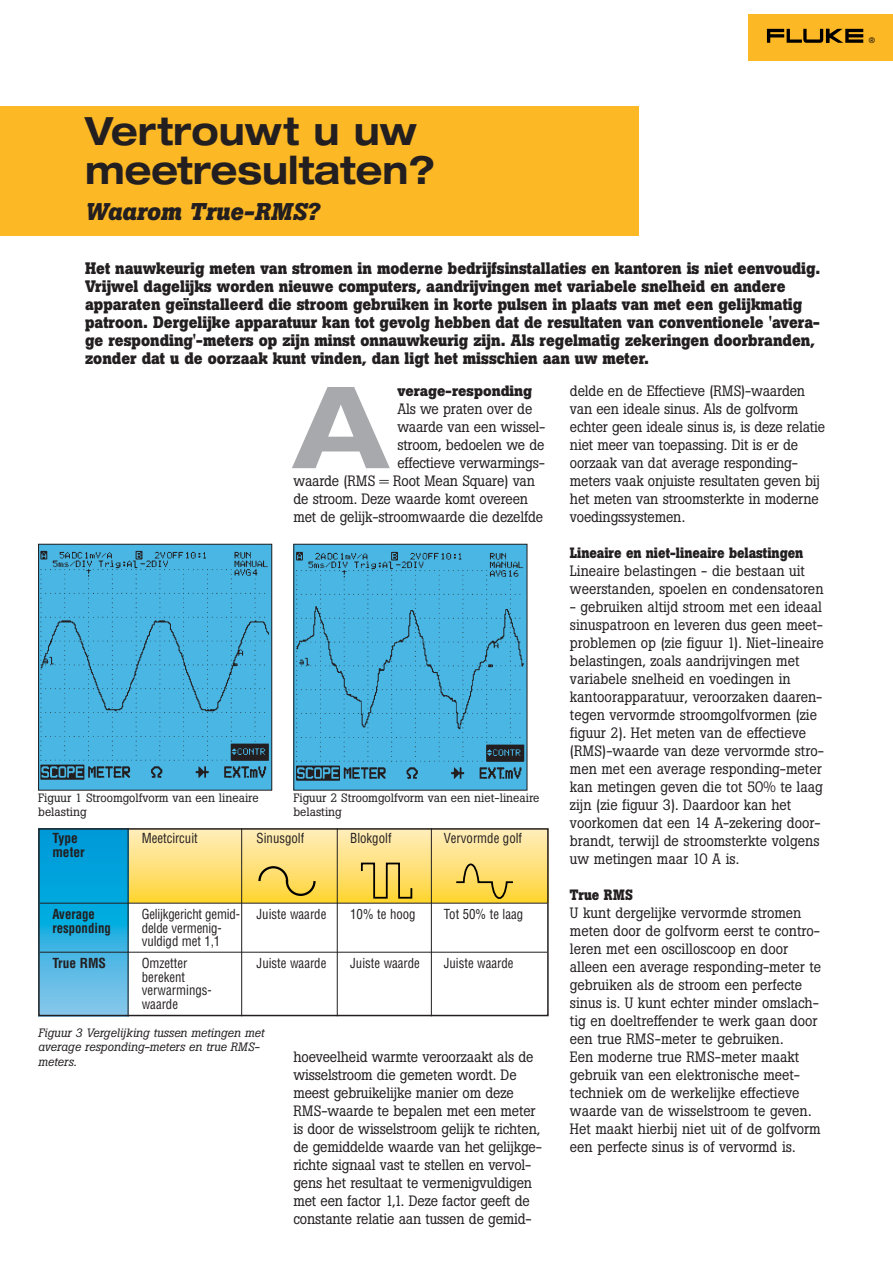
<style>
.page{position:relative;width:893px;height:1262px;background:#fff}
.page>*{position:absolute;margin:0;border:0;box-sizing:border-box;transform-origin:0 0}
.t1{font:700 expanded 113.7px "Helvetica Neue";color:#a7a9ac}
.t2{font:700 expanded 39px/39px "Helvetica Neue";color:#231f20;scale:.9 1}
.t3{font:italic 700 24px "Boton";color:#231f20}
.t4{font:700 16.5px/18px "Boton";color:#231f20;scale:.95 1}
.t5{font:14.85px/18px "Boton";color:#231f20;scale:.95 1}
.t6{font:700 14.85px "Boton";color:#231f20;scale:.9 1}
.t7{font:700 14.85px "Boton";color:#231f20}
.t8{font:condensed 13.5px/13.5px "Helvetica";color:#231f20;scale:.95 1}
.t9{font:700 condensed 13.5px "Helvetica";color:#231f20;scale:.95 1}
.t10{font:700 condensed 13.5px "Helvetica";color:#231f20}
.t11{font:12px/14.4px "Boton";color:#231f20}
.t12{font:italic 12px/14.4px "Boton";color:#231f20}
.t13{font:7.8px "Helvetica Neue";color:#000}
</style>
<div class="page">
<div style="left:0;top:106px;width:638px;height:130px;background:#fdb826"></div>
<img style="left:40px;top:546px;width:230px;height:241px">
<div style="left:38px;top:544px;width:234px;height:246px;border:1px solid #231f20"></div>
<img style="left:295px;top:546px;width:230px;height:242px">
<div style="left:293px;top:544px;width:234px;height:246px;border:1px solid #231f20"></div>
<div style="left:128px;top:828px;width:420px;height:74px;background:linear-gradient(to bottom,#feedc1,#fed437)"></div>
<svg style="left:41px;top:831px;width:87px;height:182px;background:#29addf"></svg>
<hr style="left:40px;top:902px;width:507px;height:1px;background:#231f20">
<hr style="left:40px;top:951px;width:507px;height:1px;background:#231f20">
<div style="left:38px;top:828px;width:510px;height:188px;border:2px solid #231f20"></div>
<hr style="left:128px;top:828px;width:1px;height:188px;background:#231f20">
<hr style="left:241px;top:828px;width:1px;height:188px;background:#231f20">
<hr style="left:337px;top:828px;width:1px;height:188px;background:#231f20">
<hr style="left:431px;top:828px;width:1px;height:188px;background:#231f20">
<svg style="left:257px;top:865px;width:60px;height:32px;background:#e4c554"></svg>
<svg style="left:360px;top:861px;width:53px;height:38px;background:#d8ba51"></svg>
<svg style="left:454px;top:859px;width:60px;height:41px;background:#ebcb59"></svg>
<div style="left:748px;top:14px;width:144px;height:46px;background:#fdb826"></div>
<svg style="left:767px;top:29px;width:96px;height:14px"></svg>
<h2 class="t2" style="left:85px;top:115px;width:390px">Vertrouwt u uw meetresultaten?</h2>
<h3 class="t3" style="left:85px;top:203px;width:236px">Waarom True-RMS?</h3>
<p class="t4" style="left:85px;top:261px;width:775px">Het nauwkeurig meten van stromen in moderne bedrijfsinstallaties en kantoren is niet eenvoudig.<br>Vrijwel dagelijks worden nieuwe computers, aandrijvingen met variabele snelheid en andere apparaten geïnstalleerd die stroom gebruiken in korte pulsen in plaats van met een gelijkmatig patroon. Dergelijke apparatuur kan tot gevolg hebben dat de resultaten van conventionele 'avera&shy;ge responding'-meters op zijn minst onnauwkeurig zijn. Als regelmatig zekeringen doorbranden, zonder dat u de oorzaak kunt vinden, dan ligt het misschien aan uw meter.</p>
<h1 class="t1" style="left:293px;top:385px;width:96px">A</h1>
<p class="t7" style="left:397px;top:386px;width:136px">verage-responding</p>
<p class="t5" style="left:570px;top:383px;width:270px">delde en de Effectieve (RMS)-waarden van een ideale sinus. Als de golfvorm echter geen ideale sinus is, is deze relatie niet meer van toepassing. Dit is er de oorzaak van dat average responding&shy;meters vaak onjuiste resultaten geven bij het meten van stroomsterkte in moderne voedingssystemen.</p>
<p class="t6" style="left:570px;top:548px;width:261px">Lineaire en niet-lineaire belastingen</p>
<p class="t5" style="left:570px;top:563px;width:268px">Lineaire belastingen - die bestaan uit weerstanden, spoelen en condensatoren</p>
<p class="t5" style="left:570px;top:599px;width:269px">- gebruiken altijd stroom met een ideaal sinuspatroon en leveren dus geen meet&shy;problemen op (zie figuur 1). Niet-lineaire belastingen, zoals aandrijvingen met variabele snelheid en voedingen in kantoorapparatuur, veroorzaken daaren&shy;tegen vervormde stroomgolfvormen (zie figuur 2). Het meten van de effectieve (RMS)-waarde van deze vervormde stro&shy;men met een average responding-meter kan metingen geven die tot 50% te laag zijn (zie figuur 3). Daardoor kan het voorkomen dat een 14 A-zekering door&shy;brandt, terwijl de stroomsterkte volgens uw metingen maar 10 A is.</p>
<p class="t6" style="left:570px;top:890px;width:72px">True RMS</p>
<p class="t5" style="left:570px;top:905px;width:266px">U kunt dergelijke vervormde stromen meten door de golfvorm eerst te contro&shy;leren met een oscilloscoop en door alleen een average responding-meter te gebruiken als de stroom een perfecte sinus is. U kunt echter minder omslach&shy;tig en doeltreffender te werk gaan door een true RMS-meter te gebruiken.<br>Een moderne true RMS-meter maakt gebruik van een elektronische meet&shy;techniek om de werkelijke effectieve waarde van de wisselstroom te geven.<br>Het maakt hierbij niet uit of de golfvorm een perfecte sinus is of vervormd is.</p>
<p class="t5" style="left:397px;top:401px;width:144px">Als we praten over de</p>
<p class="t5" style="left:397px;top:419px;width:157px">waarde van een wissel-</p>
<p class="t5" style="left:397px;top:437px;width:156px">stroom, bedoelen we de</p>
<p class="t5" style="left:397px;top:455px;width:157px">effectieve verwarmings-</p>
<p class="t5" style="left:293px;top:473px;width:256px">waarde (RMS = Root Mean Square) van</p>
<p class="t5" style="left:293px;top:491px;width:248px">de stroom. Deze waarde komt overeen</p>
<p class="t5" style="left:293px;top:509px;width:264px">met de gelijk-stroomwaarde die dezelfde</p>
<p class="t11" style="left:38px;top:792px;width:222px">Figuur 1 Stroomgolfvorm van een lineaire belasting</p>
<p class="t11" style="left:293px;top:792px;width:247px">Figuur 2 Stroomgolfvorm van een niet-lineaire belasting</p>
<p class="t10" style="left:52px;top:833px;width:27px">Type</p>
<p class="t8" style="left:142px;top:832px;width:60px">Meetcircuit</p>
<p class="t8" style="left:256px;top:832px;width:52px">Sinusgolf</p>
<p class="t8" style="left:350px;top:832px;width:45px">Blokgolf</p>
<p class="t8" style="left:444px;top:832px;width:84px">Vervormde golf</p>
<p class="t10" style="left:52px;top:846px;width:34px">meter</p>
<p class="t9" style="left:52px;top:909px;width:46px">Average</p>
<p class="t8" style="left:142px;top:908px;width:196px">Gelijkgericht gemid- Juiste waarde</p>
<p class="t8" style="left:350px;top:908px;width:70px">10% te hoog</p>
<p class="t8" style="left:444px;top:908px;width:85px">Tot 50% te laag</p>
<p class="t9" style="left:52px;top:922px;width:63px">responding</p>
<p class="t8" style="left:142px;top:922px;width:86px">delde vermenig&shy;vuldigd met 1,1</p>
<p class="t10" style="left:52px;top:958px;width:55px">True RMS</p>
<p class="t8" style="left:142px;top:957px;width:49px">Omzetter</p>
<p class="t8" style="left:256px;top:957px;width:75px">Juiste waarde</p>
<p class="t8" style="left:350px;top:957px;width:75px">Juiste waarde</p>
<p class="t8" style="left:444px;top:957px;width:75px">Juiste waarde</p>
<p class="t8" style="left:142px;top:971px;width:75px">berekent verwarmings&shy;waarde</p>
<p class="t12" style="left:38px;top:1026px;width:227px">Figuur 3 Vergelijking tussen metingen met average responding-meters en true RMS&shy;meters.</p>
<p class="t5" style="left:293px;top:1049px;width:263px">hoeveelheid warmte veroorzaakt als de wisselstroom die gemeten wordt. De meest gebruikelijke manier om deze RMS-waarde te bepalen met een meter is door de wisselstroom gelijk te richten, de gemiddelde waarde van het gelijkge&shy;richte signaal vast te stellen en vervol&shy;gens het resultaat te vermenigvuldigen met een factor 1,1. Deze factor geeft de constante relatie aan tussen de gemid-</p>
<p class="t13" style="left:868px;top:38px;width:8px">®</p>
</div>
